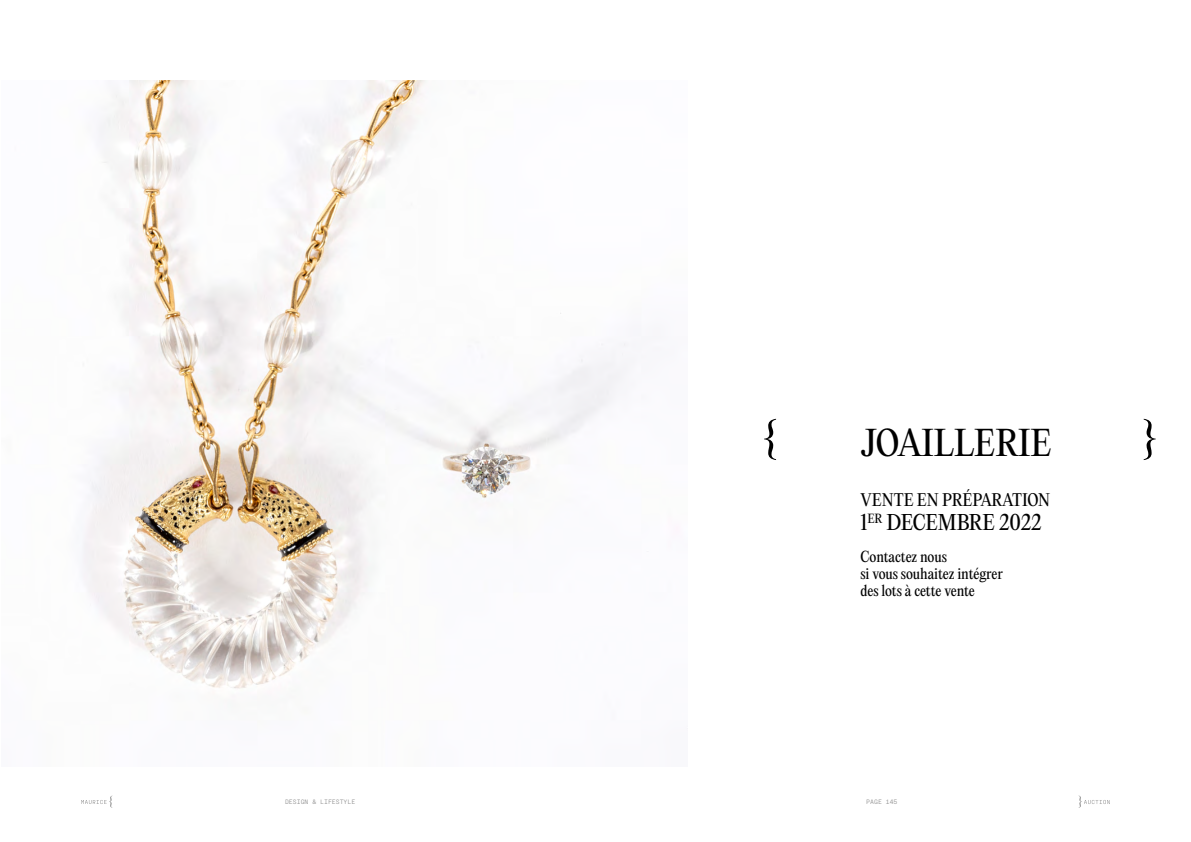
<style>
.page{position:relative;width:1191px;height:842px;background:#fff}
.page>*{position:absolute;margin:0;border:0;box-sizing:border-box;transform-origin:0 0}
.t1{font:34px "PP Editorial New";letter-spacing:-.01em;color:#000}
.t2{font:20px "PP Editorial New";letter-spacing:-.005em;color:#000}
.t3{font:16px "PP Editorial New";color:#000}
.t4{font:14px/16.8px "PP Editorial New";letter-spacing:-.005em;color:#000}
.t5{font:6.5px "PP Fraktion Mono";color:#909090}
</style>
<div class="page">
<img style="left:83px;top:81px;width:545px;height:608px">
<svg style="left:764px;top:419px;width:12px;height:41px"></svg>
<svg style="left:1143px;top:419px;width:12px;height:41px"></svg>
<svg style="left:81px;top:796px;width:31px;height:12px"></svg>
<svg style="left:1078px;top:796px;width:31px;height:12px"></svg>
<h1 class="t1" style="left:860px;top:419px;width:193px">JOAILLERIE</h1>
<p class="t3" style="left:860px;top:489px;width:191px">VENTE EN PRÉPARATION</p>
<h2 class="t2" style="left:860px;top:509px;width:183px">1<sup>ER</sup> DECEMBRE 2022</h2>
<p class="t4" style="left:860px;top:548px;width:144px">Contactez nous<br>si vous souhaitez intégrer des lots à cette vente</p>
<p class="t5" style="left:285px;top:797px;width:72px">DESIGN &amp; LIFESTYLE</p>
<p class="t5" style="left:866px;top:797px;width:33px">PAGE 145</p>
</div>
